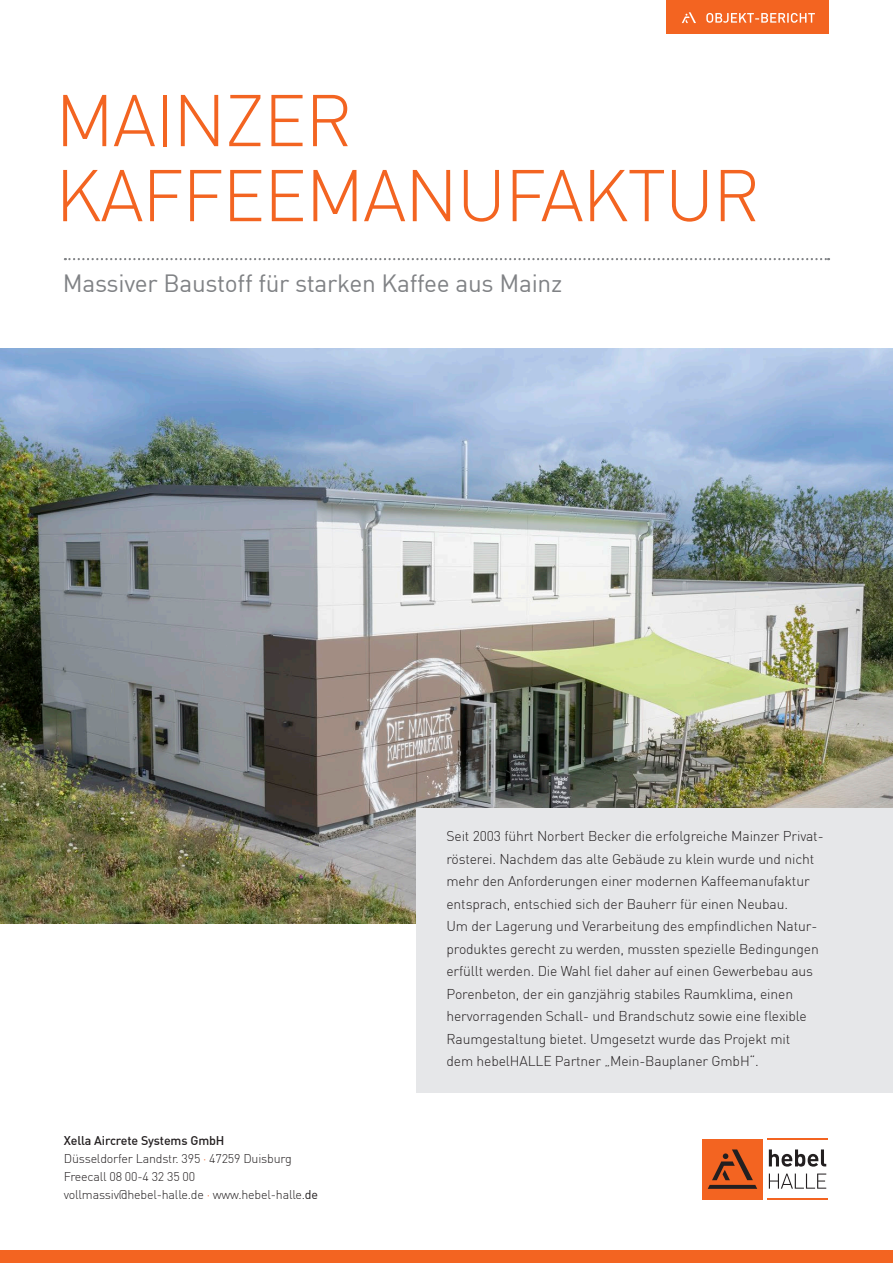
<style>
.page{position:relative;width:893px;height:1263px;background:#fff}
.page>*{position:absolute;margin:0;border:0;box-sizing:border-box;transform-origin:0 0}
.t1{font:300 72px/75px "DIN";letter-spacing:-.02em;color:#f36421}
.t2{font:24.45px "DIN";letter-spacing:-.01em;color:#808285}
.t3{font:300 13.95px/22.5px "DIN";letter-spacing:-.01em;color:#231f20}
.t4{font:300 12.45px/18px "DIN";letter-spacing:-.015em;color:#231f20}
.s1{font-weight:500}
.s2{color:#f36421}
.s3{font-weight:400}
</style>
<div class="page">
<div style="left:0;top:1250px;width:893px;height:13px;background:#f36421"></div>
<div style="left:702px;top:1139px;width:60px;height:60px;background:#f36421"></div>
<svg style="left:708px;top:1149px;width:49px;height:40px"></svg>
<svg style="left:769px;top:1149px;width:57px;height:17px"></svg>
<hr style="left:768px;top:1198px;width:60px;height:1px;background:#f36421">
<hr style="left:768px;top:1139px;width:60px;height:1px;background:#f36421">
<svg style="left:769px;top:1173px;width:57px;height:16px"></svg>
<div style="left:666px;top:0;width:163px;height:34px;background:#f36421"></div>
<svg style="left:682px;top:12px;width:14px;height:11px"></svg>
<svg style="left:706px;top:13px;width:109px;height:10px"></svg>
<img style="left:0;top:349px;width:893px;height:575px">
<svg style="left:65px;top:258px;width:764px;height:2px"></svg>
<div style="left:417px;top:809px;width:476px;height:284px;background:#e6e7e9"></div>
<h1 class="t1" style="left:55px;top:82px;width:706px">MAINZER<br>KAFFEEMANUFAKTUR</h1>
<h2 class="t2" style="left:63px;top:268px;width:501px">Massiver Baustoff für starken Kaffee aus Mainz</h2>
<p class="t4" style="left:64px;top:1131px;width:256px"><span class="s1">Xella Aircrete Systems GmbH<br></span>Düsseldorfer Landstr. 395 <span class="s2">·</span> 47259 Duisburg Freecall 08 00-4 32 35 00 vollmassiv@hebel-halle.de <span class="s2">·</span> www.hebel-halle.<span class="s3">de</span></p>
<p class="t3" style="left:446px;top:825px;width:379px">Seit 2003 führt Norbert Becker die erfolgreiche Mainzer Privat&shy;rösterei. Nachdem das alte Gebäude zu klein wurde und nicht mehr den Anforderungen einer modernen Kaffeemanufaktur entsprach, entschied sich der Bauherr für einen Neubau.<br>Um der Lagerung und Verarbeitung des empfindlichen Natur&shy;produktes gerecht zu werden, mussten spezielle Bedingungen erfüllt werden. Die Wahl fiel daher auf einen Gewerbebau aus Porenbeton, der ein ganzjährig stabiles Raumklima, einen hervorragenden Schall- und Brandschutz sowie eine flexible Raumgestaltung bietet. Umgesetzt wurde das Projekt mit<br>dem hebelHALLE Partner „Mein-Bauplaner GmbH“.</p>
</div>
